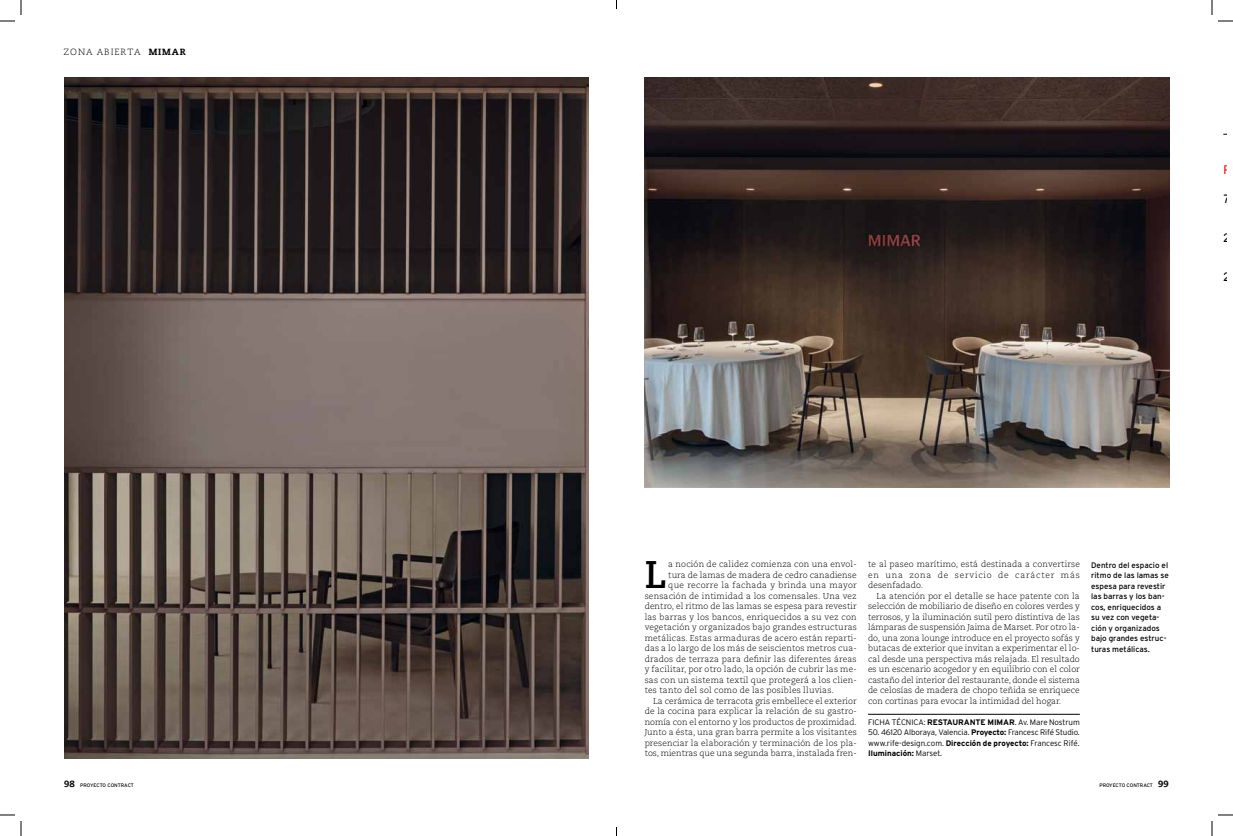
<style>
.page{position:relative;width:1233px;height:836px;background:#fff}
.page>*{position:absolute;margin:0;border:0;box-sizing:border-box;transform-origin:0 0}
.t1{font:700 38.5px "Caecilia";color:#000}
.t2{font:12px "Arial";color:#000}
.t3{font:12px "Arial";color:#f00}
.t4{font:300 9px "Caecilia LT";letter-spacing:.1em;color:#000}
.t5{font:300 8.5px/10.5px "Caecilia";letter-spacing:.015em;color:#000;text-align:justify}
.t6{font:300 8.5px "Caecilia";letter-spacing:.035em;color:#000}
.t7{font:300 8px/10.5px "Interstate";letter-spacing:-.01em;color:#000;text-align:justify}
.t8{font:8px/10.5px "Interstate";color:#000}
.t9{font:5px "Interstate";letter-spacing:-.015em;color:#000}
.s1{font-weight:800}
.s2{font-weight:700}
.s3{font-family:"Caecilia LT";font-weight:800;font-size:9px}
</style>
<div class="page">
<hr style="left:868px;top:714px;width:211px;height:1px;background:#000">
<img style="left:645px;top:78px;width:524px;height:409px">
<img style="left:64px;top:78px;width:524px;height:680px">
<svg style="left:1218px;top:20px;width:15px;height:2px"></svg>
<svg style="left:1218px;top:814px;width:15px;height:2px"></svg>
<svg style="left:0;top:0;width:22px;height:22px"></svg>
<svg style="left:0;top:814px;width:22px;height:22px"></svg>
<svg style="left:1211px;top:0;width:1px;height:15px"></svg>
<svg style="left:1211px;top:821px;width:1px;height:15px"></svg>
<p class="t4" style="left:64px;top:47px;width:124px">ZONA ABIERTA <span class="s1">MIMAR</span></p>
<h2 class="t3" style="left:1223px;top:163px;width:10px">P</h2>
<h2 class="t2" style="left:1223px;top:192px;width:12px">7,</h2>
<h2 class="t2" style="left:1223px;top:231px;width:8px">2</h2>
<h2 class="t2" style="left:1223px;top:270px;width:8px">2</h2>
<h1 class="t1" style="left:644px;top:552px;width:24px">L</h1>
<p class="t5" style="left:668px;top:559px;width:190px">a noción de calidez comienza con una envol-</p>
<p class="t5" style="left:668px;top:570px;width:190px">tura de lamas de madera de cedro canadiense</p>
<p class="t6" style="left:668px;top:581px;width:190px">que recorre la fachada y brinda una mayor</p>
<p class="t5" style="left:644px;top:591px;width:213px">sensación de intimidad a los comensales. Una vez</p>
<p class="t5" style="left:644px;top:601px;width:213px">dentro, el ritmo de las lamas se espesa para revestir</p>
<p class="t5" style="left:644px;top:612px;width:213px">las barras y los bancos, enriquecidos a su vez con</p>
<p class="t5" style="left:644px;top:622px;width:214px">vegetación y organizados bajo grandes estructuras</p>
<p class="t5" style="left:644px;top:633px;width:214px">metálicas. Estas armaduras de acero están reparti-</p>
<p class="t5" style="left:644px;top:643px;width:213px">das a lo largo de los más de seiscientos metros cua-</p>
<p class="t5" style="left:644px;top:654px;width:213px">drados de terraza para definir las diferentes áreas</p>
<p class="t5" style="left:644px;top:664px;width:214px">y facilitar, por otro lado, la opción de cubrir las me-</p>
<p class="t5" style="left:644px;top:675px;width:213px">sas con un sistema textil que protegerá a los clien-</p>
<p class="t5" style="left:644px;top:685px;width:190px">tes tanto del sol como de las posibles lluvias.</p>
<p class="t5" style="left:653px;top:696px;width:205px">La cerámica de terracota gris embellece el exterior</p>
<p class="t5" style="left:644px;top:706px;width:213px">de la cocina para explicar la relación de su gastro-</p>
<p class="t5" style="left:644px;top:717px;width:214px">nomía con el entorno y los productos de proximidad.</p>
<p class="t5" style="left:644px;top:727px;width:213px">Junto a ésta, una gran barra permite a los visitantes</p>
<p class="t5" style="left:644px;top:738px;width:213px">presenciar la elaboración y terminación de los pla-</p>
<p class="t5" style="left:644px;top:748px;width:213px">tos, mientras que una segunda barra, instalada fren-</p>
<p class="t5" style="left:868px;top:559px;width:213px">te al paseo marítimo, está destinada a convertirse en una zona de servicio de carácter más desenfadado.</p>
<p class="t5" style="left:868px;top:591px;width:213px;text-indent:8px">La atención por el detalle se hace patente con la selección de mobiliario de diseño en colores verdes y terrosos, y la iluminación sutil pero distintiva de las lámparas de suspensión Jaima de Marset. Por otro la&shy;do, una zona lounge introduce en el proyecto sofás y butacas de exterior que invitan a experimentar el lo&shy;cal desde una perspectiva más relajada. El resultado es un escenario acogedor y en equilibrio con el color castaño del interior del restaurante, donde el sistema de celosías de madera de chopo teñida se enriquece con cortinas para evocar la intimidad del hogar.</p>
<p class="t7" style="left:868px;top:717px;width:213px">FICHA TÉCNICA: <span class="s2">RESTAURANTE MIMAR</span>. Av. Mare Nostrum</p>
<p class="t7" style="left:868px;top:727px;width:213px">50. 46120 Alboraya, Valencia. <span class="s2">Proyecto:</span> Francesc Rifé Studio. www.rife-design.com. <span class="s2">Dirección de proyecto:</span> Francesc Rifé.<br><span class="s2">Iluminación:</span> Marset.</p>
<p class="t8" style="left:1091px;top:559px;width:79px">Dentro del espacio el ritmo de las lamas se espesa para revestir las barras y los ban&shy;cos, enriquecidos a su vez con vegeta&shy;ción y organizados bajo grandes estruc&shy;turas metálicas.</p>
<p class="t9" style="left:64px;top:782px;width:71px"><span class="s3">98</span> PROYECTO CONTRACT</p>
<p class="t9" style="left:1099px;top:782px;width:71px">PROYECTO CONTRACT <span class="s3">99</span></p>
</div>
